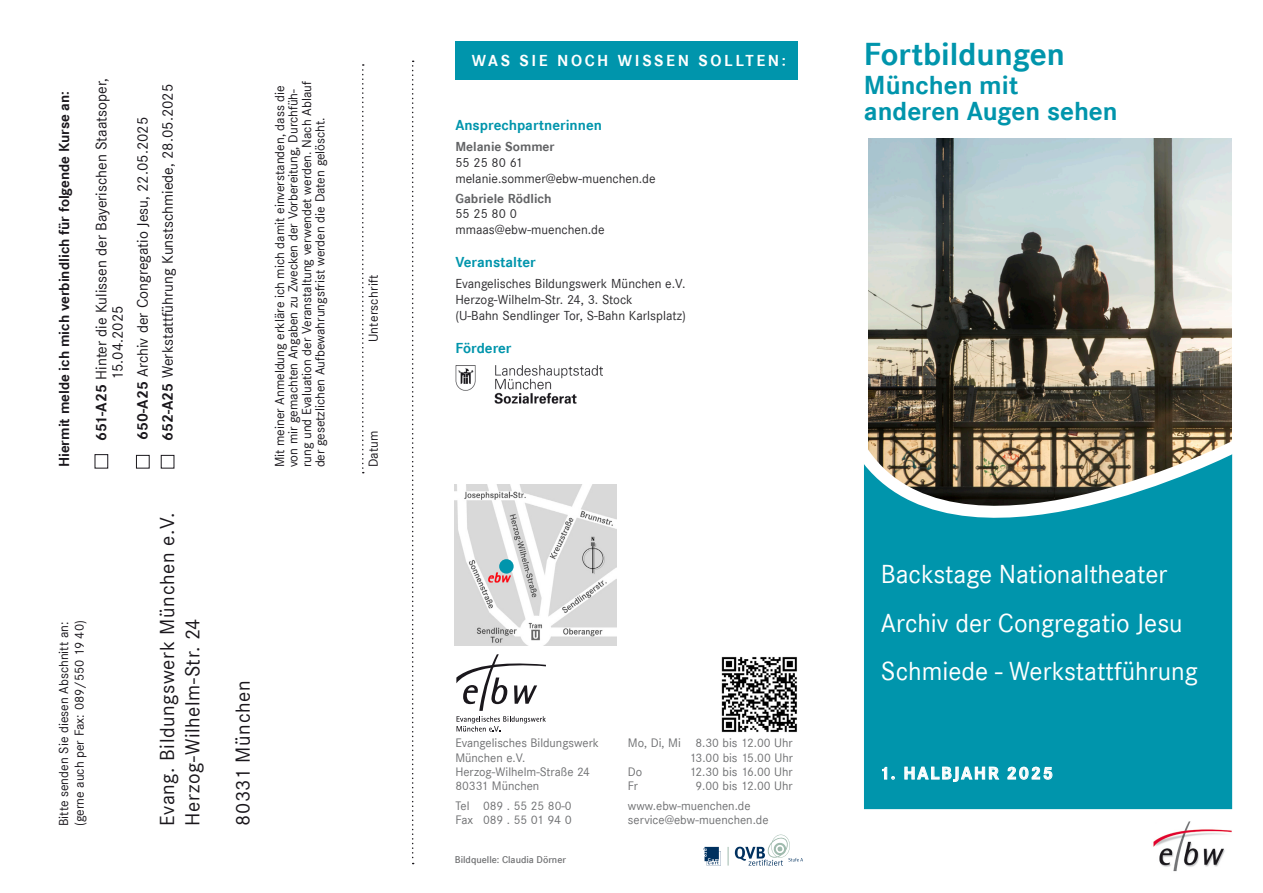
<style>
.page{position:relative;width:1263px;height:893px;background:#fff}
.page>*{position:absolute;margin:0;border:0;box-sizing:border-box;transform-origin:0 0}
.t1{font:700 33px "Corporate S";color:#0095ac}
.t2{font:27px "Corporate S";color:#fff}
.t3{font:700 27px/25.5px "Corporate S";color:#0095ac}
.t4{font:21px "Corporate S";letter-spacing:.03em;color:#1a171c}
.t5{font:700 18px "Corporate S";letter-spacing:.1em;color:#fff}
.t6{font:700 16.5px "Corporate S";letter-spacing:.16em;color:#fff}
.Fliestext{font:15.75px/16.5px "Corporate S";color:#1a171c}
.t7{font:700 15px "Corporate S";color:#1a171c}
._02_fliess_überschri{font:700 15px "Corporate S";color:#0095ac}
.Fliestext-2{font:13.5px/13.5px "Corporate S";color:#1a171c}
.Fliestext-3{font:13.5px/15.8px "Corporate S";color:#2d2c2f}
.Fliestext-4{font:13.5px "Corporate S";letter-spacing:.02em;color:#1a171c}
.Copy_CorpoS_reg{font:12.75px/14.2px "Corporate S";color:#707173}
._02_fliess_überschri-2{font:600 10.2px "Corporate S";color:#707173}
.s1{font-weight:700}
.s2{font-weight:700;color:#626365}
</style>
<div class="page">
<svg style="left:864px;top:138px;width:369px;height:672px;background:#509499"></svg>
<svg style="left:412px;top:61px;width:2px;height:803px"></svg>
<div style="left:455px;top:41px;width:343px;height:39px;background:#0095ac"></div>
<svg style="left:362px;top:64px;width:2px;height:409px"></svg>
<div style="left:95px;top:454px;width:13px;height:14px;border:1px solid #1a171c"></div>
<div style="left:136px;top:455px;width:14px;height:13px;border:1px solid #1a171c"></div>
<svg style="left:882px;top:767px;width:13px;height:13px"></svg>
<svg style="left:904px;top:766px;width:95px;height:16px;background:#4bb3c4"></svg>
<svg style="left:1007px;top:766px;width:46px;height:14px"></svg>
<img style="left:455px;top:366px;width:147px;height:37px">
<div style="left:161px;top:455px;width:13px;height:13px;border:1px solid #1a171c"></div>
<img style="left:454px;top:485px;width:163px;height:161px">
<div style="left:499px;top:559px;width:15px;height:15px;background:#0095ac;border-radius:50%"></div>
<img style="left:721px;top:656px;width:76px;height:77px">
<svg style="left:456px;top:654px;width:90px;height:78px"></svg>
<svg style="left:703px;top:847px;width:18px;height:18px"></svg>
<svg style="left:728px;top:847px;width:1px;height:18px"></svg>
<svg style="left:735px;top:834px;width:68px;height:31px"></svg>
<img style="left:1153px;top:821px;width:79px;height:51px">
<p class="t7" style="left:55px;top:467px;width:378px;rotate:-90deg">Hiermit melde ich mich verbindlich für folgende Kurse an:</p>
<p class="Fliestext" style="left:93px;top:380px;width:303px;text-indent:-62px;rotate:-90deg"><span class="s1">651-A25</span> Hinter die Kulissen der Bayerischen Staatsoper,<br>15.04.2025</p>
<p class="Fliestext" style="left:134px;top:440px;width:325px;rotate:-90deg"><span class="s1">650-A25</span> Archiv der Congregatio Jesu, 22.05.2025</p>
<p class="Fliestext" style="left:159px;top:441px;width:359px;rotate:-90deg"><span class="s1">652-A25</span> Werkstattführung Kunstschmiede, 28.05.2025</p>
<p class="Fliestext-2" style="left:273px;top:467px;width:387px;rotate:-90deg">Mit meiner Anmeldung erkläre ich mich damit einverstanden, dass die von mir gemachten Angaben zu Zwecken der Vorbereitung, Durchfüh&shy;rung und Evaluation der Veranstaltung verwendet werden. Nach Ablauf der gesetzlichen Aufbewahrungsfrist werden die Daten gelöscht.</p>
<p class="Fliestext-2" style="left:56px;top:826px;width:207px;line-height:15.8px;rotate:-90deg">Bitte senden Sie diesen Abschnitt an: (gerne auch per Fax: 089/550 19 40)</p>
<p class="t4" style="left:155px;top:826px;width:315px;rotate:-90deg">Evang. Bildungswerk München e.V.</p>
<p class="t4" style="left:181px;top:826px;width:209px;rotate:-90deg">Herzog-Wilhelm-Str. 24</p>
<p class="t4" style="left:231px;top:826px;width:147px;rotate:-90deg">80331 München</p>
<p class="Fliestext-4" style="left:366px;top:342px;width:70px;rotate:-90deg">Unterschrift</p>
<p class="Fliestext-2" style="left:367px;top:467px;width:39px;rotate:-90deg">Datum</p>
<p class="t6" style="left:472px;top:51px;width:316px">WAS SIE NOCH WISSEN SOLLTEN:</p>
<p class="_02_fliess_überschri" style="left:455px;top:117px;width:148px">Ansprechpartnerinnen</p>
<p class="Fliestext-3" style="left:455px;top:139px;width:202px"><span class="s2">Melanie Sommer<br></span>55 25 80 61 melanie.sommer@ebw-muenchen.de</p>
<p class="Fliestext-3" style="left:455px;top:190px;width:151px"><span class="s2">Gabriele Rödlich<br></span>55 25 80 0 mmaas@ebw-muenchen.de</p>
<p class="_02_fliess_überschri" style="left:455px;top:254px;width:82px">Veranstalter</p>
<p class="Fliestext-3" style="left:455px;top:276px;width:232px">Evangelisches Bildungswerk München e.V.<br>Herzog-Wilhelm-Str. 24, 3. Stock<br>(U-Bahn Sendlinger Tor, S-Bahn Karlsplatz)</p>
<p class="_02_fliess_überschri" style="left:455px;top:339px;width:58px">Förderer</p>
<p class="t1" style="left:864px;top:35px;width:203px">Fortbildungen</p>
<p class="t3" style="left:864px;top:73px;width:255px">München mit anderen Augen sehen</p>
<p class="Copy_CorpoS_reg" style="left:455px;top:736px;width:145px">Evangelisches Bildungswerk<br>München e.V.</p>
<p class="Copy_CorpoS_reg" style="left:455px;top:765px;width:136px">Herzog-Wilhelm-Straße 24</p>
<p class="Copy_CorpoS_reg" style="left:455px;top:779px;width:85px">80331 München</p>
<p class="Copy_CorpoS_reg" style="left:455px;top:799px;width:118px">Tel 089 . 55 25 80-0</p>
<p class="Copy_CorpoS_reg" style="left:455px;top:813px;width:118px">Fax 089 . 55 01 94 0</p>
<p class="_02_fliess_überschri-2" style="left:455px;top:854px;width:113px">Bildquelle: Claudia Dörner</p>
<p class="Copy_CorpoS_reg" style="left:628px;top:736px;width:166px">Mo, Di, Mi 8.30 bis 12.00 Uhr</p>
<p class="Copy_CorpoS_reg" style="left:689px;top:750px;width:105px">13.00 bis 15.00 Uhr</p>
<p class="Copy_CorpoS_reg" style="left:628px;top:765px;width:16px">Do</p>
<p class="Copy_CorpoS_reg" style="left:689px;top:765px;width:105px">12.30 bis 16.00 Uhr</p>
<p class="Copy_CorpoS_reg" style="left:628px;top:779px;width:12px">Fr</p>
<p class="Copy_CorpoS_reg" style="left:628px;top:776px;width:166px;line-height:20.2px;text-indent:67px">9.00 bis 12.00 Uhr www.ebw-muenchen.de</p>
<p class="Copy_CorpoS_reg" style="left:628px;top:813px;width:142px">service@ebw-muenchen.de</p>
<p class="t2" style="left:881px;top:559px;width:288px">Backstage Nationaltheater</p>
<p class="t2" style="left:881px;top:607px;width:303px">Archiv der Congregatio Jesu</p>
<p class="t2" style="left:881px;top:656px;width:318px">Schmiede - Werkstattführung</p>
<p class="t5" style="left:879px;top:763px;width:175px">1. HALBJAHR 2025</p>
</div>
